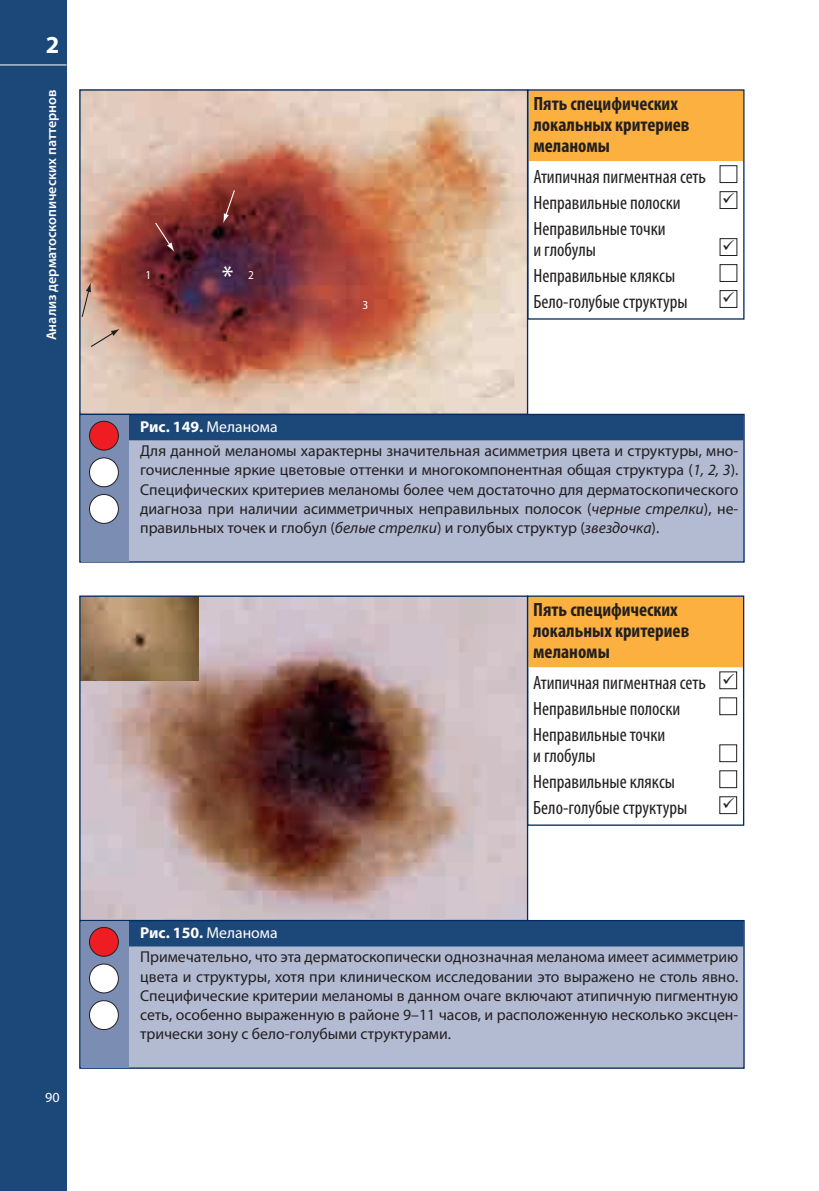
<style>
.page{position:relative;width:819px;height:1191px;background:#fff}
.page>*{position:absolute;margin:0;border:0;box-sizing:border-box;transform-origin:0 0}
.t1{font:30.28px "Myriad Pro";color:#fff;scale:.93 1}
.t2{font:700 24.5px "Myriad Pro";color:#fff}
.t3{font:condensed 19.25px/25.9px "Myriad Pro";color:#231f20}
.t4{font:700 condensed 19.25px/21px "Myriad Pro";color:#231f20}
.t5{font:15.75px/19.2px "Myriad Pro";color:#231f20}
.t6{font:600 14px "Myriad Pro";color:#fff}
.t7{font:14px "Myriad Pro";color:#fff}
.t8{font:12.08px "Myriad Pro";color:#fff;scale:.93 1}
.s1{font-weight:700;color:#fff}
.s2{color:#fff}
.s3{font-style:italic}
</style>
<div class="page">
<div style="left:0;top:0;width:66px;height:1191px;background:#1c4779"></div>
<hr style="left:0;top:64px;width:66px;height:1px;background:#fff">
<img style="left:81px;top:91px;width:445px;height:322px">
<svg style="left:223px;top:189px;width:13px;height:34px"></svg>
<svg style="left:154px;top:221px;width:20px;height:31px"></svg>
<svg style="left:81px;top:282px;width:10px;height:36px"></svg>
<svg style="left:90px;top:329px;width:30px;height:19px"></svg>
<img style="left:81px;top:597px;width:445px;height:322px">
<img style="left:81px;top:597px;width:117px;height:84px">
<div style="left:80px;top:414px;width:664px;height:148px;background:#b3bbd3"></div>
<div style="left:120px;top:414px;width:623px;height:26px;background:#1c4779"></div>
<div style="left:79px;top:414px;width:665px;height:148px;border:1px solid #002c62"></div>
<div style="left:80px;top:920px;width:664px;height:148px;background:#b3bbd3"></div>
<div style="left:120px;top:920px;width:623px;height:26px;background:#1c4779"></div>
<div style="left:79px;top:920px;width:665px;height:148px;border:1px solid #002c62"></div>
<div style="left:81px;top:415px;width:47px;height:146px;background:#7c8db3"></div>
<div style="left:81px;top:921px;width:47px;height:146px;background:#7c8db3"></div>
<div style="left:89px;top:421px;width:29px;height:29px;background:#ee1d23;border-radius:50%"></div>
<div style="left:89px;top:421px;width:30px;height:29px;border:1px solid #231f20;border-radius:50%"></div>
<div style="left:89px;top:927px;width:29px;height:29px;background:#ee1d23;border-radius:50%"></div>
<div style="left:89px;top:927px;width:30px;height:29px;border:1px solid #231f20;border-radius:50%"></div>
<div style="left:89px;top:458px;width:29px;height:29px;background:#fff;border-radius:50%"></div>
<div style="left:89px;top:457px;width:30px;height:30px;border:1px solid #231f20;border-radius:50%"></div>
<div style="left:89px;top:964px;width:29px;height:29px;background:#fff;border-radius:50%"></div>
<div style="left:89px;top:963px;width:30px;height:30px;border:1px solid #231f20;border-radius:50%"></div>
<div style="left:89px;top:494px;width:29px;height:29px;background:#fff;border-radius:50%"></div>
<div style="left:89px;top:494px;width:30px;height:30px;border:1px solid #231f20;border-radius:50%"></div>
<div style="left:89px;top:1000px;width:29px;height:29px;background:#fff;border-radius:50%"></div>
<div style="left:89px;top:1000px;width:30px;height:30px;border:1px solid #231f20;border-radius:50%"></div>
<div style="left:528px;top:90px;width:215px;height:28px;background:#fbb03f"></div>
<div style="left:528px;top:117px;width:215px;height:44px;background:#fbb03f"></div>
<div style="left:719px;top:165px;width:18px;height:18px;border:1px solid #231f20"></div>
<div style="left:719px;top:191px;width:18px;height:18px;border:1px solid #231f20"></div>
<div style="left:719px;top:238px;width:18px;height:18px;border:1px solid #231f20"></div>
<div style="left:719px;top:264px;width:18px;height:18px;border:1px solid #231f20"></div>
<div style="left:719px;top:290px;width:18px;height:18px;border:1px solid #231f20"></div>
<div style="left:527px;top:89px;width:217px;height:231px;border:1px solid #002c62"></div>
<div style="left:528px;top:596px;width:215px;height:28px;background:#fbb03f"></div>
<div style="left:528px;top:623px;width:215px;height:44px;background:#fbb03f"></div>
<div style="left:719px;top:671px;width:18px;height:18px;border:1px solid #231f20"></div>
<div style="left:719px;top:697px;width:18px;height:18px;border:1px solid #231f20"></div>
<div style="left:719px;top:744px;width:18px;height:18px;border:1px solid #231f20"></div>
<div style="left:719px;top:770px;width:18px;height:18px;border:1px solid #231f20"></div>
<div style="left:719px;top:796px;width:18px;height:18px;border:1px solid #231f20"></div>
<div style="left:527px;top:595px;width:217px;height:231px;border:1px solid #002c62"></div>
<h2 class="t2" style="left:46px;top:36px;width:15px">2</h2>
<p class="t6" style="left:46px;top:340px;width:253px;rotate:-90deg">Анализ дерматоскопических паттернов</p>
<p class="t7" style="left:45px;top:1092px;width:16px">90</p>
<h1 class="t1" style="left:222px;top:265px;width:14px">*</h1>
<p class="t8" style="left:145px;top:270px;width:8px">1</p>
<p class="t8" style="left:248px;top:270px;width:8px">2</p>
<p class="t8" style="left:362px;top:300px;width:8px">3</p>
<p class="t4" style="left:533px;top:95px;width:158px">Пять специфических локальных критериев меланомы</p>
<p class="t3" style="left:533px;top:165px;width:174px">Атипичная пигментная сеть<br>Неправильные полоски<br>Неправильные точки</p>
<p class="t3" style="left:533px;top:238px;width:155px">и глобулы<br>Неправильные кляксы<br>Бело-голубые структуры</p>
<p class="t5" style="left:140px;top:416px;width:599px;line-height:24.2px"><span class="s1">Рис. 149.</span> <span class="s2">Меланома<br></span>Для данной меланомы характерны значительная асимметрия цвета и структуры, мно-</p>
<p class="t5" style="left:140px;top:461px;width:599px;text-align:justify">гочисленные яркие цветовые оттенки и многокомпонентная общая структура (<span class="s3">1, 2, 3</span>).<br>Специфических критериев меланомы более чем достаточно для дерматоскопического диагноза при наличии асимметричных неправильных полосок (<span class="s3">черные стрелки</span>), не&shy;правильных точек и глобул (<span class="s3">белые стрелки</span>) и голубых структур (<span class="s3">звездочка</span>).</p>
<p class="t4" style="left:533px;top:601px;width:158px">Пять специфических локальных критериев меланомы</p>
<p class="t3" style="left:533px;top:671px;width:174px">Атипичная пигментная сеть<br>Неправильные полоски<br>Неправильные точки</p>
<p class="t3" style="left:533px;top:744px;width:155px">и глобулы<br>Неправильные кляксы<br>Бело-голубые структуры</p>
<p class="t5" style="left:140px;top:922px;width:599px;line-height:24.2px"><span class="s1">Рис. 150.</span> <span class="s2">Меланома<br></span>Примечательно, что эта дерматоскопически однозначная меланома имеет асимметрию</p>
<p class="t5" style="left:140px;top:967px;width:599px;text-align:justify">цвета и структуры, хотя при клиническом исследовании это выражено не столь явно.<br>Специфические критерии меланомы в данном очаге включают атипичную пигментную сеть, особенно выраженную в районе 9–11 часов, и расположенную несколько эксцен&shy;трически зону с бело-голубыми структурами.</p>
</div>
